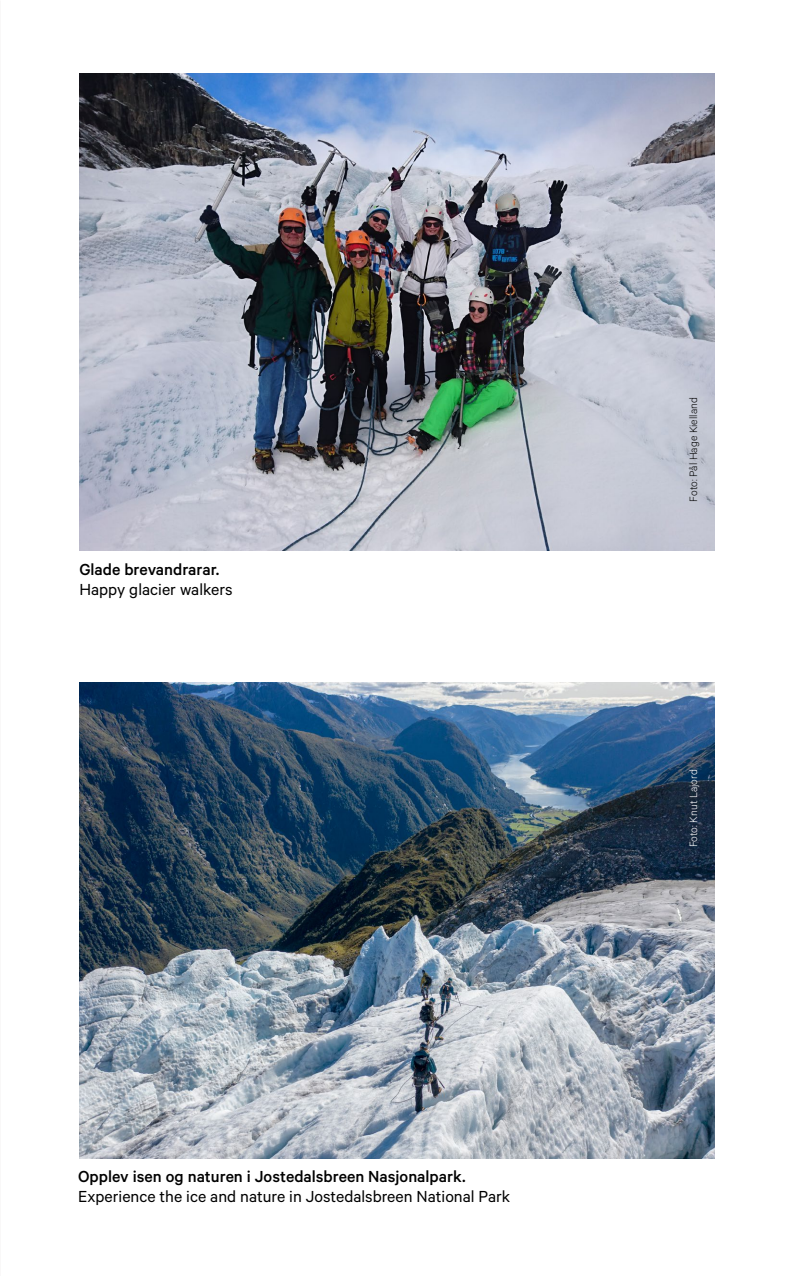
<style>
.page{position:relative;width:794px;height:1276px;background:#fff}
.page>*{position:absolute;margin:0;border:0;box-sizing:border-box;transform-origin:0 0}
.Bildtekst_svart{font:18px "Calibre";color:#000}
.Bildtekst_svart-2{font:500 18px "Calibre";color:#000}
.Fotocredits{font:300 12px "Calibre";color:#000}
.Fotocredits-2{font:300 12px "Calibre";color:#fff}
</style>
<div class="page">
<img style="left:79px;top:74px;width:635px;height:476px">
<img style="left:79px;top:682px;width:635px;height:476px">
<p class="Bildtekst_svart-2" style="left:79px;top:558px;width:142px">Glade brevandrarar.</p>
<p class="Bildtekst_svart" style="left:79px;top:578px;width:155px">Happy glacier walkers</p>
<p class="Bildtekst_svart-2" style="left:78px;top:1165px;width:389px">Opplev isen og naturen i Jostedalsbreen Nasjonalpark.</p>
<p class="Bildtekst_svart" style="left:78px;top:1185px;width:433px">Experience the ice and nature in Jostedalsbreen National Park</p>
<p class="Fotocredits" style="left:686px;top:501px;width:106px;rotate:-90deg">Foto: Pål Hage Kielland</p>
<p class="Fotocredits-2" style="left:686px;top:847px;width:79px;rotate:-90deg">Foto: Knut Lajord</p>
</div>
